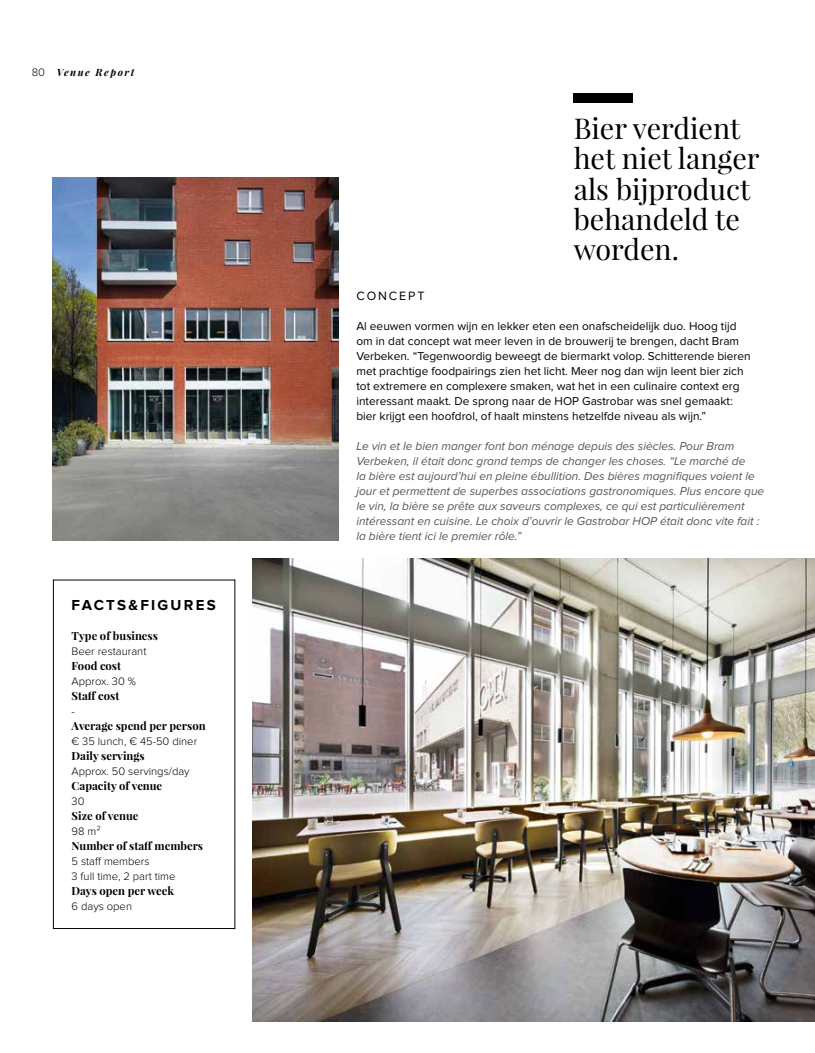
<style>
.page{position:relative;width:815px;height:1053px;background:#fff}
.page>*{position:absolute;margin:0;border:0;box-sizing:border-box;transform-origin:0 0}
.t1{font:28.75px/30.4px "Playfair Display";color:#000}
.t2{font:700 15px "Proxima Nova";letter-spacing:.15em;color:#000}
.t3{font:12.5px "Proxima Nova";letter-spacing:.15em;color:#000}
.t4{font:11.88px/15px "Proxima Nova";color:#000}
.t5{font:italic 11.88px/15px "Proxima Nova";color:#565655}
.t6{font:700 11.25px "Playfair Display";color:#000}
.t7{font:300 11.25px/15px "Proxima Nova";color:#000}
.t8{font:italic 700 10px "Playfair Display";letter-spacing:.15em;color:#000}
.s1{font-family:"Proxima Nova";font-weight:300;font-style:normal;font-size:11.25px}
</style>
<div class="page">
<img style="left:253px;top:558px;width:562px;height:462px">
<img style="left:53px;top:177px;width:286px;height:363px">
<div style="left:574px;top:93px;width:59px;height:10px;background:#000"></div>
<div style="left:53px;top:579px;width:182px;height:349px;border:1px solid #000"></div>
<p class="t8" style="left:32px;top:65px;width:104px"><span class="s1">80</span> Venue Report</p>
<p class="t2" style="left:72px;top:598px;width:146px">FACTS&amp;FIGURES</p>
<p class="t6" style="left:72px;top:628px;width:88px">Type of business</p>
<p class="t7" style="left:72px;top:644px;width:76px">Beer restaurant</p>
<p class="t6" style="left:72px;top:658px;width:51px">Food cost</p>
<p class="t7" style="left:72px;top:674px;width:66px">Approx. 30 %</p>
<p class="t6" style="left:72px;top:688px;width:49px">Staff cost</p>
<p class="t7" style="left:72px;top:704px;width:5px">-</p>
<p class="t6" style="left:72px;top:718px;width:135px">Average spend per person</p>
<p class="t7" style="left:72px;top:734px;width:127px">€ 35 lunch, € 45-50 diner</p>
<p class="t6" style="left:72px;top:748px;width:75px">Daily servings</p>
<p class="t7" style="left:72px;top:764px;width:120px">Approx. 50 servings/day</p>
<p class="t6" style="left:72px;top:778px;width:92px">Capacity of venue</p>
<p class="t7" style="left:72px;top:794px;width:14px">30</p>
<p class="t6" style="left:72px;top:808px;width:68px">Size of venue</p>
<p class="t7" style="left:72px;top:824px;width:31px">98 m²</p>
<p class="t6" style="left:72px;top:838px;width:133px">Number of staff members</p>
<p class="t7" style="left:72px;top:854px;width:105px">5 staff members<br>3 full time, 2 part time</p>
<p class="t6" style="left:72px;top:883px;width:104px">Days open per week</p>
<p class="t7" style="left:72px;top:899px;width:62px">6 days open</p>
<h1 class="t1" style="left:574px;top:113px;width:187px">Bier verdient het niet langer als bijproduct behandeld te worden.</h1>
<p class="t3" style="left:356px;top:290px;width:70px">CONCEPT</p>
<p class="t4" style="left:356px;top:319px;width:396px">Al eeuwen vormen wijn en lekker eten een onafscheidelijk duo. Hoog tijd om in dat concept wat meer leven in de brouwerij te brengen, dacht Bram Verbeken. “Tegenwoordig beweegt de biermarkt volop. Schitterende bieren met prachtige foodpairings zien het licht. Meer nog dan wijn leent bier zich tot extremere en complexere smaken, wat het in een culinaire context erg interessant maakt. De sprong naar de HOP Gastrobar was snel gemaakt: bier krijgt een hoofdrol, of haalt minstens hetzelfde niveau als wijn.”</p>
<p class="t5" style="left:356px;top:439px;width:409px">Le vin et le bien manger font bon ménage depuis des siècles. Pour Bram Verbeken, il était donc grand temps de changer les choses. “Le marché de<br>la bière est aujourd’hui en pleine ébullition. Des bières magnifiques voient le jour et permettent de superbes associations gastronomiques. Plus encore que le vin, la bière se prête aux saveurs complexes, ce qui est particulièrement intéressant en cuisine. Le choix d’ouvrir le Gastrobar HOP était donc vite fait : la bière tient ici le premier rôle.”</p>
</div>
